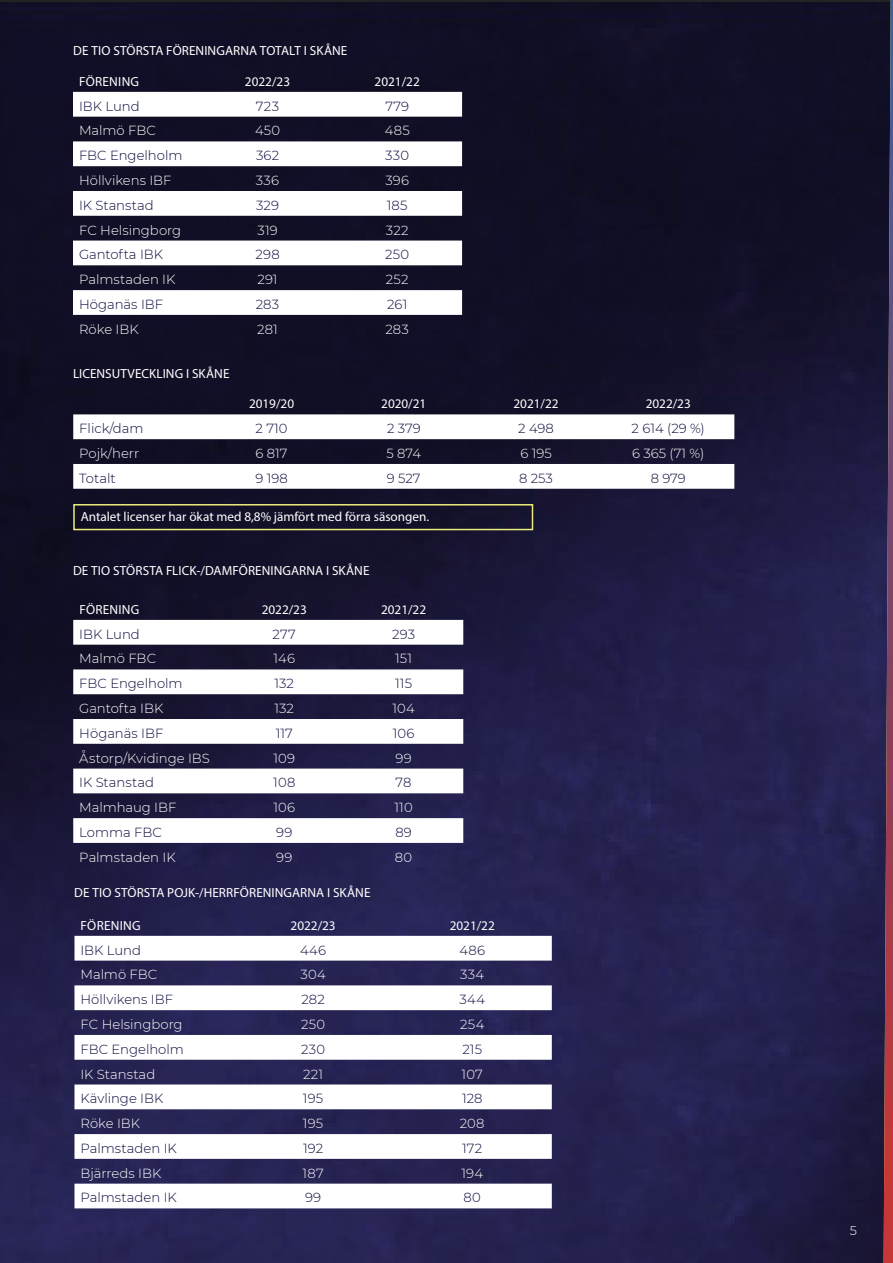
<style>
.page{position:relative;width:893px;height:1263px;background:#fff}
.page>*{position:absolute;margin:0;border:0;box-sizing:border-box;transform-origin:0 0}
.SI___Brödtext{font:300 13.2px "Montserrat";color:#08093b}
.SI___Brödtext-2{font:300 13.2px "Montserrat";letter-spacing:.005em;color:#fff}
.SI___Brödtext-3{font:13.2px "Myriad Pro";color:#fff}
.SI___Brödtext-4{font:13.2px "Myriad Pro";letter-spacing:.02em;color:#fff}
.t1{font:300 12.75px "Montserrat";color:#fff}
</style>
<div class="page">
<img style="left:0;top:0;width:884px;height:1263px">
<svg style="left:74px;top:936px;width:478px;height:272px"></svg>
<svg style="left:73px;top:620px;width:390px;height:223px"></svg>
<svg style="left:73px;top:92px;width:389px;height:223px"></svg>
<svg style="left:73px;top:414px;width:661px;height:75px"></svg>
<div style="left:73px;top:504px;width:460px;height:26px;border:2px solid #ecec7b"></div>
<svg style="left:884px;top:0;width:9px;height:1263px;background:#6a3650"></svg>
<p class="SI___Brödtext-3" style="left:73px;top:43px;width:276px">DE TIO STÖRSTA FÖRENINGARNA TOTALT I SKÅNE</p>
<p class="SI___Brödtext-4" style="left:79px;top:73px;width:62px">FÖRENING</p>
<p class="SI___Brödtext-3" style="left:245px;top:73px;width:47px">2022/23</p>
<p class="SI___Brödtext-3" style="left:375px;top:73px;width:47px">2021/22</p>
<p class="SI___Brödtext" style="left:79px;top:97px;width:62px">IBK Lund</p>
<p class="SI___Brödtext" style="left:256px;top:97px;width:25px">723</p>
<p class="SI___Brödtext" style="left:385px;top:97px;width:25px">779</p>
<p class="SI___Brödtext-2" style="left:79px;top:122px;width:78px">Malmö FBC</p>
<p class="SI___Brödtext-2" style="left:255px;top:122px;width:27px">450</p>
<p class="SI___Brödtext-2" style="left:385px;top:122px;width:27px">485</p>
<p class="SI___Brödtext" style="left:79px;top:147px;width:105px">FBC Engelholm</p>
<p class="SI___Brödtext" style="left:256px;top:147px;width:25px">362</p>
<p class="SI___Brödtext" style="left:385px;top:147px;width:25px">330</p>
<p class="SI___Brödtext-2" style="left:79px;top:171px;width:94px">Höllvikens IBF</p>
<p class="SI___Brödtext-2" style="left:256px;top:171px;width:25px">336</p>
<p class="SI___Brödtext-2" style="left:385px;top:171px;width:25px">396</p>
<p class="SI___Brödtext" style="left:79px;top:196px;width:76px">IK Stanstad</p>
<p class="SI___Brödtext" style="left:256px;top:196px;width:25px">329</p>
<p class="SI___Brödtext" style="left:387px;top:196px;width:22px">185</p>
<p class="SI___Brödtext-2" style="left:79px;top:221px;width:104px">FC Helsingborg</p>
<p class="SI___Brödtext-2" style="left:257px;top:221px;width:22px">319</p>
<p class="SI___Brödtext-2" style="left:386px;top:221px;width:24px">322</p>
<p class="SI___Brödtext" style="left:79px;top:246px;width:86px">Gantofta IBK</p>
<p class="SI___Brödtext" style="left:255px;top:246px;width:26px">298</p>
<p class="SI___Brödtext" style="left:385px;top:246px;width:26px">250</p>
<p class="SI___Brödtext-2" style="left:79px;top:270px;width:98px">Palmstaden IK</p>
<p class="SI___Brödtext-2" style="left:257px;top:270px;width:22px">291</p>
<p class="SI___Brödtext-2" style="left:386px;top:270px;width:24px">252</p>
<p class="SI___Brödtext" style="left:79px;top:295px;width:86px">Höganäs IBF</p>
<p class="SI___Brödtext" style="left:256px;top:295px;width:25px">283</p>
<p class="SI___Brödtext" style="left:387px;top:295px;width:22px">261</p>
<p class="SI___Brödtext-2" style="left:79px;top:320px;width:61px">Röke IBK</p>
<p class="SI___Brödtext-2" style="left:257px;top:320px;width:22px">281</p>
<p class="SI___Brödtext-2" style="left:385px;top:320px;width:25px">283</p>
<p class="SI___Brödtext-3" style="left:73px;top:366px;width:158px">LICENSUTVECKLING I SKÅNE</p>
<p class="SI___Brödtext-3" style="left:249px;top:396px;width:47px">2019/20</p>
<p class="SI___Brödtext-3" style="left:381px;top:396px;width:47px">2020/21</p>
<p class="SI___Brödtext-3" style="left:513px;top:396px;width:47px">2021/22</p>
<p class="SI___Brödtext-3" style="left:646px;top:396px;width:47px">2022/23</p>
<p class="SI___Brödtext" style="left:79px;top:419px;width:66px">Flick/dam</p>
<p class="SI___Brödtext" style="left:256px;top:419px;width:33px">2 710</p>
<p class="SI___Brödtext" style="left:387px;top:419px;width:35px">2 379</p>
<p class="SI___Brödtext" style="left:518px;top:419px;width:37px">2 498</p>
<p class="SI___Brödtext" style="left:632px;top:419px;width:75px">2 614 (29 %)</p>
<p class="SI___Brödtext-2" style="left:79px;top:444px;width:62px">Pojk/herr</p>
<p class="SI___Brödtext-2" style="left:256px;top:444px;width:34px">6 817</p>
<p class="SI___Brödtext-2" style="left:387px;top:444px;width:36px">5 874</p>
<p class="SI___Brödtext-2" style="left:520px;top:444px;width:33px">6 195</p>
<p class="SI___Brödtext-2" style="left:632px;top:444px;width:74px">6 365 (71 %)</p>
<p class="SI___Brödtext" style="left:79px;top:469px;width:38px">Totalt</p>
<p class="SI___Brödtext" style="left:255px;top:469px;width:34px">9 198</p>
<p class="SI___Brödtext" style="left:387px;top:469px;width:35px">9 527</p>
<p class="SI___Brödtext" style="left:519px;top:469px;width:35px">8 253</p>
<p class="SI___Brödtext" style="left:651px;top:469px;width:37px">8 979</p>
<p class="SI___Brödtext-3" style="left:81px;top:508px;width:350px">Antalet licenser har ökat med 8,8% jämfört med förra säsongen.</p>
<p class="SI___Brödtext-3" style="left:73px;top:562px;width:298px">DE TIO STÖRSTA FLICK-/DAMFÖRENINGARNA I SKÅNE</p>
<p class="SI___Brödtext-4" style="left:79px;top:601px;width:62px">FÖRENING</p>
<p class="SI___Brödtext-3" style="left:262px;top:601px;width:47px">2022/23</p>
<p class="SI___Brödtext-3" style="left:381px;top:601px;width:47px">2021/22</p>
<p class="SI___Brödtext" style="left:79px;top:625px;width:62px">IBK Lund</p>
<p class="SI___Brödtext" style="left:273px;top:625px;width:25px">277</p>
<p class="SI___Brödtext" style="left:392px;top:625px;width:24px">293</p>
<p class="SI___Brödtext-2" style="left:79px;top:650px;width:78px">Malmö FBC</p>
<p class="SI___Brödtext-2" style="left:274px;top:650px;width:23px">146</p>
<p class="SI___Brödtext-2" style="left:395px;top:650px;width:19px">151</p>
<p class="SI___Brödtext" style="left:79px;top:674px;width:105px">FBC Engelholm</p>
<p class="SI___Brödtext" style="left:274px;top:674px;width:21px">132</p>
<p class="SI___Brödtext" style="left:395px;top:674px;width:18px">115</p>
<p class="SI___Brödtext-2" style="left:79px;top:699px;width:86px">Gantofta IBK</p>
<p class="SI___Brödtext-2" style="left:274px;top:699px;width:21px">132</p>
<p class="SI___Brödtext-2" style="left:392px;top:699px;width:24px">104</p>
<p class="SI___Brödtext" style="left:79px;top:724px;width:86px">Höganäs IBF</p>
<p class="SI___Brödtext" style="left:276px;top:724px;width:18px">117</p>
<p class="SI___Brödtext" style="left:393px;top:724px;width:23px">106</p>
<p class="SI___Brödtext-2" style="left:79px;top:749px;width:132px">Åstorp/Kvidinge IBS</p>
<p class="SI___Brödtext-2" style="left:273px;top:749px;width:23px">109</p>
<p class="SI___Brödtext-2" style="left:395px;top:749px;width:18px">99</p>
<p class="SI___Brödtext" style="left:79px;top:774px;width:76px">IK Stanstad</p>
<p class="SI___Brödtext" style="left:273px;top:774px;width:24px">108</p>
<p class="SI___Brödtext" style="left:396px;top:774px;width:17px">78</p>
<p class="SI___Brödtext-2" style="left:79px;top:798px;width:99px">Malmhaug IBF</p>
<p class="SI___Brödtext-2" style="left:273px;top:798px;width:23px">106</p>
<p class="SI___Brödtext-2" style="left:394px;top:798px;width:20px">110</p>
<p class="SI___Brödtext" style="left:79px;top:823px;width:84px">Lomma FBC</p>
<p class="SI___Brödtext" style="left:276px;top:823px;width:18px">99</p>
<p class="SI___Brödtext" style="left:395px;top:823px;width:18px">89</p>
<p class="SI___Brödtext-2" style="left:79px;top:848px;width:98px">Palmstaden IK</p>
<p class="SI___Brödtext-2" style="left:276px;top:848px;width:18px">99</p>
<p class="SI___Brödtext-2" style="left:395px;top:848px;width:19px">80</p>
<p class="SI___Brödtext-3" style="left:74px;top:885px;width:298px">DE TIO STÖRSTA POJK-/HERRFÖRENINGARNA I SKÅNE</p>
<p class="SI___Brödtext-4" style="left:81px;top:917px;width:62px">FÖRENING</p>
<p class="SI___Brödtext-3" style="left:291px;top:917px;width:47px">2022/23</p>
<p class="SI___Brödtext-3" style="left:450px;top:917px;width:47px">2021/22</p>
<p class="SI___Brödtext" style="left:80px;top:941px;width:62px">IBK Lund</p>
<p class="SI___Brödtext" style="left:300px;top:941px;width:28px">446</p>
<p class="SI___Brödtext" style="left:459px;top:941px;width:27px">486</p>
<p class="SI___Brödtext-2" style="left:80px;top:966px;width:78px">Malmö FBC</p>
<p class="SI___Brödtext-2" style="left:301px;top:966px;width:27px">304</p>
<p class="SI___Brödtext-2" style="left:460px;top:966px;width:26px">334</p>
<p class="SI___Brödtext" style="left:80px;top:990px;width:94px">Höllvikens IBF</p>
<p class="SI___Brödtext" style="left:301px;top:990px;width:25px">282</p>
<p class="SI___Brödtext" style="left:460px;top:990px;width:27px">344</p>
<p class="SI___Brödtext-2" style="left:80px;top:1015px;width:104px">FC Helsingborg</p>
<p class="SI___Brödtext-2" style="left:301px;top:1015px;width:26px">250</p>
<p class="SI___Brödtext-2" style="left:460px;top:1015px;width:26px">254</p>
<p class="SI___Brödtext" style="left:80px;top:1040px;width:105px">FBC Engelholm</p>
<p class="SI___Brödtext" style="left:301px;top:1040px;width:26px">230</p>
<p class="SI___Brödtext" style="left:462px;top:1040px;width:21px">215</p>
<p class="SI___Brödtext-2" style="left:80px;top:1065px;width:76px">IK Stanstad</p>
<p class="SI___Brödtext-2" style="left:303px;top:1065px;width:21px">221</p>
<p class="SI___Brödtext-2" style="left:462px;top:1065px;width:23px">107</p>
<p class="SI___Brödtext" style="left:80px;top:1090px;width:84px">Kävlinge IBK</p>
<p class="SI___Brödtext" style="left:303px;top:1090px;width:22px">195</p>
<p class="SI___Brödtext" style="left:462px;top:1090px;width:22px">128</p>
<p class="SI___Brödtext-2" style="left:80px;top:1114px;width:61px">Röke IBK</p>
<p class="SI___Brödtext-2" style="left:303px;top:1114px;width:22px">195</p>
<p class="SI___Brödtext-2" style="left:460px;top:1114px;width:26px">208</p>
<p class="SI___Brödtext" style="left:80px;top:1139px;width:98px">Palmstaden IK</p>
<p class="SI___Brödtext" style="left:303px;top:1139px;width:22px">192</p>
<p class="SI___Brödtext" style="left:462px;top:1139px;width:22px">172</p>
<p class="SI___Brödtext-2" style="left:80px;top:1164px;width:82px">Bjärreds IBK</p>
<p class="SI___Brödtext-2" style="left:303px;top:1164px;width:23px">187</p>
<p class="SI___Brödtext-2" style="left:461px;top:1164px;width:23px">194</p>
<p class="SI___Brödtext" style="left:80px;top:1189px;width:98px">Palmstaden IK</p>
<p class="SI___Brödtext" style="left:305px;top:1189px;width:18px">99</p>
<p class="SI___Brödtext" style="left:464px;top:1189px;width:19px">80</p>
<p class="t1" style="left:850px;top:1221px;width:9px">5</p>
</div>
